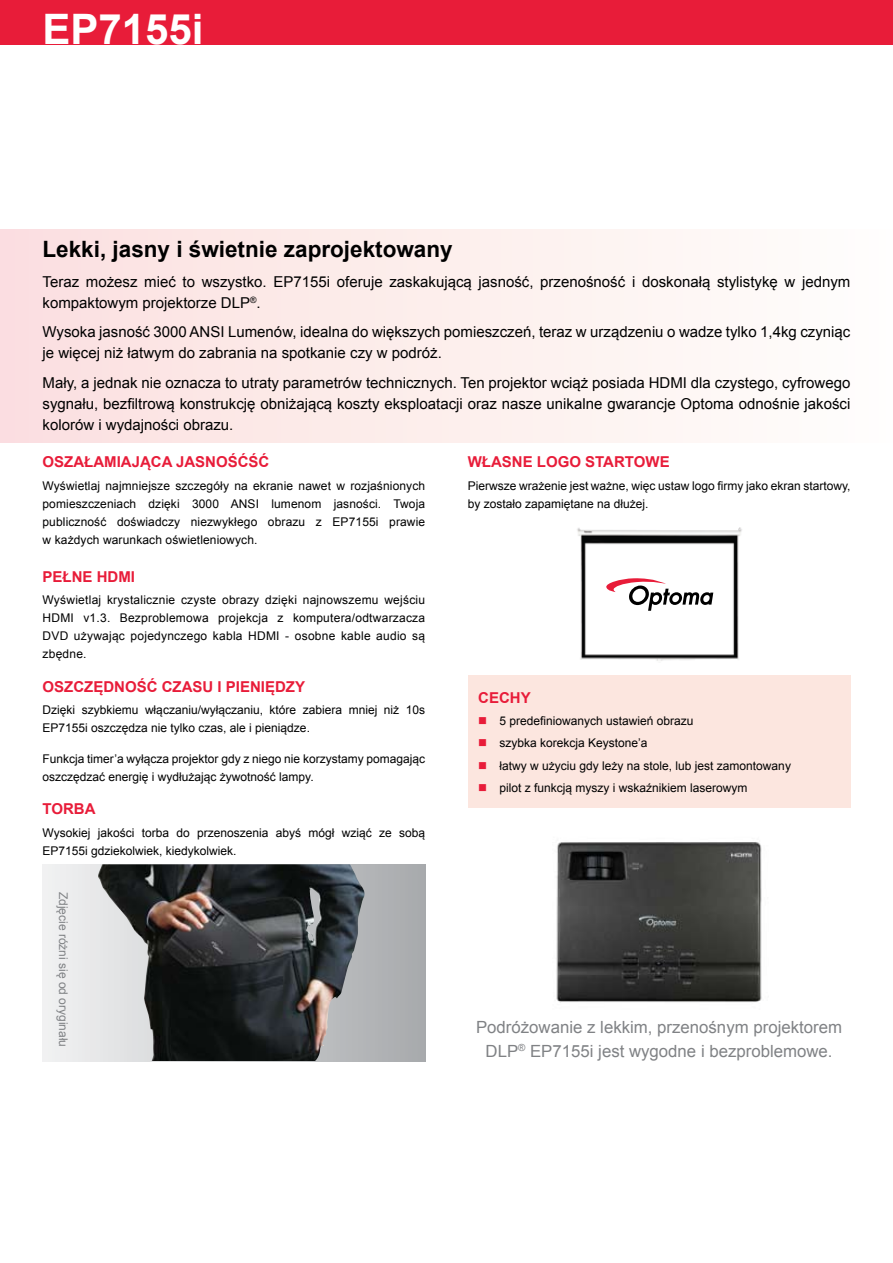
<style>
.page{position:relative;width:893px;height:1263px;background:#fff}
.page>*{position:absolute;margin:0;border:0;box-sizing:border-box;transform-origin:0 0}
.t1{font:700 42px "Arial";color:#fff}
.t2{font:700 22.5px "Arial";color:#000}
.t3{font:16.8px/23.5px "Arial";color:#808285;text-align:center}
.t4{font:15px/21px "Arial";color:#000}
.t5{font:700 15px "Arial";color:#e81c39}
.t6{font:12px/18px "Arial";color:#000}
.t7{font:12px "Arial";color:#808285}
.s1{color:#e81c39}
</style>
<div class="page">
<div style="left:0;top:0;width:893px;height:45px;background:#e81c39"></div>
<div style="left:0;top:229px;width:893px;height:213px;background:linear-gradient(to right,#fbdfdf,#fffefc)"></div>
<div style="left:468px;top:676px;width:382px;height:132px;background:#fce6df"></div>
<img style="left:556px;top:842px;width:206px;height:161px">
<svg style="left:43px;top:864px;width:382px;height:197px;background:#cbccce"></svg>
<img style="left:98px;top:864px;width:267px;height:197px">
<img style="left:577px;top:527px;width:165px;height:134px">
<svg style="left:606px;top:578px;width:107px;height:33px"></svg>
<h1 class="t1" style="left:43px;top:2px;width:163px">EP7155i</h1>
<h2 class="t2" style="left:43px;top:234px;width:412px">Lekki, jasny i świetnie zaprojektowany</h2>
<p class="t4" style="left:43px;top:271px;width:809px">Teraz możesz mieć to wszystko. EP7155i oferuje zaskakującą jasność, przenośność i doskonałą stylistykę w jednym kompaktowym projektorze DLP<sup>®</sup>.</p>
<p class="t4" style="left:43px;top:322px;width:809px">Wysoka jasność 3000 ANSI Lumenów, idealna do większych pomieszczeń, teraz w urządzeniu o wadze tylko 1,4kg czyniąc je więcej niż łatwym do zabrania na spotkanie czy w podróż.</p>
<p class="t4" style="left:43px;top:372px;width:809px;text-align:justify">Mały, a jednak nie oznacza to utraty parametrów technicznych. Ten projektor wciąż posiada HDMI dla czystego, cyfrowego sygnału, bezfiltrową konstrukcję obniżającą koszty eksploatacji oraz nasze unikalne gwarancje Optoma odnośnie jakości kolorów i wydajności obrazu.</p>
<p class="t5" style="left:43px;top:452px;width:228px">OSZAŁAMIAJĄCA JASNOŚĆŚĆ</p>
<p class="t6" style="left:43px;top:476px;width:384px;text-align:justify">Wyświetlaj najmniejsze szczegóły na ekranie nawet w rozjaśnionych pomieszczeniach dzięki 3000 ANSI lumenom jasności. Twoja publiczność doświadczy niezwykłego obrazu z EP7155i prawie w każdych warunkach oświetleniowych.</p>
<p class="t5" style="left:43px;top:566px;width:94px">PEŁNE HDMI</p>
<p class="t6" style="left:43px;top:591px;width:384px;text-align:justify">Wyświetlaj krystalicznie czyste obrazy dzięki najnowszemu wejściu HDMI v1.3. Bezproblemowa projekcja z komputera/odtwarzacza DVD używając pojedynczego kabla HDMI - osobne kable audio są zbędne.</p>
<p class="t5" style="left:43px;top:676px;width:264px">OSZCZĘDNOŚĆ CZASU I PIENIĘDZY</p>
<p class="t6" style="left:43px;top:701px;width:384px">Dzięki szybkiemu włączaniu/wyłączaniu, które zabiera mniej niż 10s<br>EP7155i oszczędza nie tylko czas, ale i pieniądze.</p>
<p class="t6" style="left:43px;top:749px;width:384px">Funkcja timer’a wyłącza projektor gdy z niego nie korzystamy pomagając oszczędzać energię i wydłużając żywotność lampy.</p>
<p class="t5" style="left:43px;top:799px;width:55px">TORBA</p>
<p class="t6" style="left:43px;top:823px;width:384px">Wysokiej jakości torba do przenoszenia abyś mógł wziąć ze sobą<br>EP7155i gdziekolwiek, kiedykolwiek.</p>
<p class="t7" style="left:71px;top:891px;width:157px;rotate:90deg">Zdjęcie różni się od oryginału</p>
<p class="t5" style="left:468px;top:452px;width:203px">WŁASNE LOGO STARTOWE</p>
<p class="t6" style="left:468px;top:476px;width:384px">Pierwsze wrażenie jest ważne, więc ustaw logo firmy jako ekran startowy, by zostało zapamiętane na dłużej.</p>
<p class="t5" style="left:478px;top:688px;width:54px">CECHY</p>
<p class="t6" style="left:478px;top:712px;width:217px"><span class="s1">■</span> 5 predefiniowanych ustawień obrazu</p>
<p class="t6" style="left:478px;top:734px;width:171px"><span class="s1">■</span> szybka korekcja Keystone’a</p>
<p class="t6" style="left:478px;top:757px;width:314px"><span class="s1">■</span> łatwy w użyciu gdy leży na stole, lub jest zamontowany</p>
<p class="t6" style="left:478px;top:779px;width:271px"><span class="s1">■</span> pilot z funkcją myszy i wskaźnikiem laserowym</p>
<h3 class="t3" style="left:476px;top:1016px;width:367px">Podróżowanie z lekkim, przenośnym projektorem<br>DLP<sup>®</sup> EP7155i jest wygodne i bezproblemowe.</h3>
</div>
